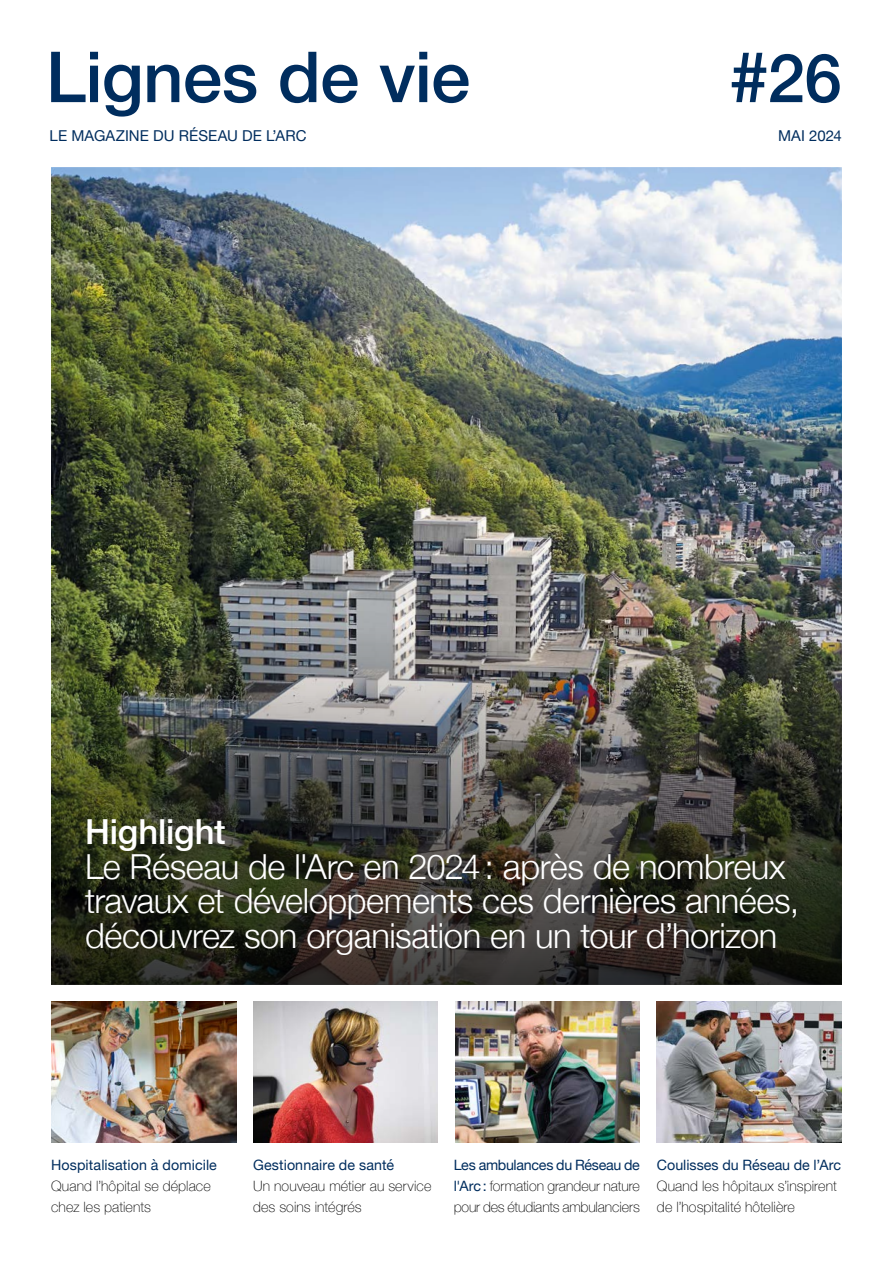
<style>
.page{position:relative;width:893px;height:1263px;background:#fff}
.page>*{position:absolute;margin:0;border:0;box-sizing:border-box;transform-origin:0 0}
.t1{font:500 70.5px "Helvetica Neue";letter-spacing:-.01em;color:#002d5e}
.t2{font:500 67.5px "Helvetica Neue";color:#002d5e}
.t3{font:300 34.5px/34.5px "Helvetica Neue";letter-spacing:-.015em;color:#fff}
.t4{font:500 34.5px "Helvetica Neue";letter-spacing:-.005em;color:#fff}
.t5{font:15px "Helvetica Neue";letter-spacing:.005em;color:#002d5e}
.t6{font:100 14.25px/21px "Helvetica Neue";letter-spacing:.005em;color:#000}
.t7{font:14.25px "Helvetica Neue";letter-spacing:.01em;color:#002d5e}
.s1{font-size:70.5px}
.s2{font-weight:400;color:#002d5e}
</style>
<div class="page">
<img style="left:51px;top:167px;width:791px;height:409px">
<img style="left:51px;top:576px;width:791px;height:409px">
<img style="left:51px;top:1002px;width:185px;height:140px">
<img style="left:253px;top:1002px;width:185px;height:140px">
<img style="left:455px;top:1002px;width:185px;height:140px">
<img style="left:657px;top:1002px;width:185px;height:140px">
<h1 class="t1" style="left:46px;top:20px;width:426px">Lignes de vie</h1>
<h2 class="t2" style="left:729px;top:24px;width:114px"><span class="s1">#</span>26</h2>
<p class="t5" style="left:50px;top:125px;width:258px">LE MAGAZINE DU RÉSEAU DE L’ARC</p>
<p class="t5" style="left:778px;top:125px;width:65px">MAI 2024</p>
<h3 class="t4" style="left:85px;top:804px;width:142px">Highlight</h3>
<h3 class="t3" style="left:85px;top:846px;width:716px">Le Réseau de l'Arc en 2024: après de nombreux travaux et développements ces dernières années, découvrez son organisation en un tour d’horizon</h3>
<p class="t7" style="left:51px;top:1154px;width:167px">Hospitalisation à domicile</p>
<p class="t6" style="left:51px;top:1174px;width:161px">Quand l’hôpital se déplace chez les patients</p>
<p class="t7" style="left:253px;top:1154px;width:143px">Gestionnaire de santé</p>
<p class="t6" style="left:253px;top:1174px;width:180px">Un nouveau métier au service des soins intégrés</p>
<p class="t6" style="left:454px;top:1153px;width:188px;text-align:justify"><span class="s2">Les ambulances du Réseau de l'Arc:</span> formation grandeur nature pour des étudiants ambulanciers</p>
<p class="t7" style="left:657px;top:1154px;width:186px">Coulisses du Réseau de l’Arc</p>
<p class="t6" style="left:657px;top:1174px;width:181px">Quand les hôpitaux s’inspirent de l’hospitalité hôtelière</p>
</div>
